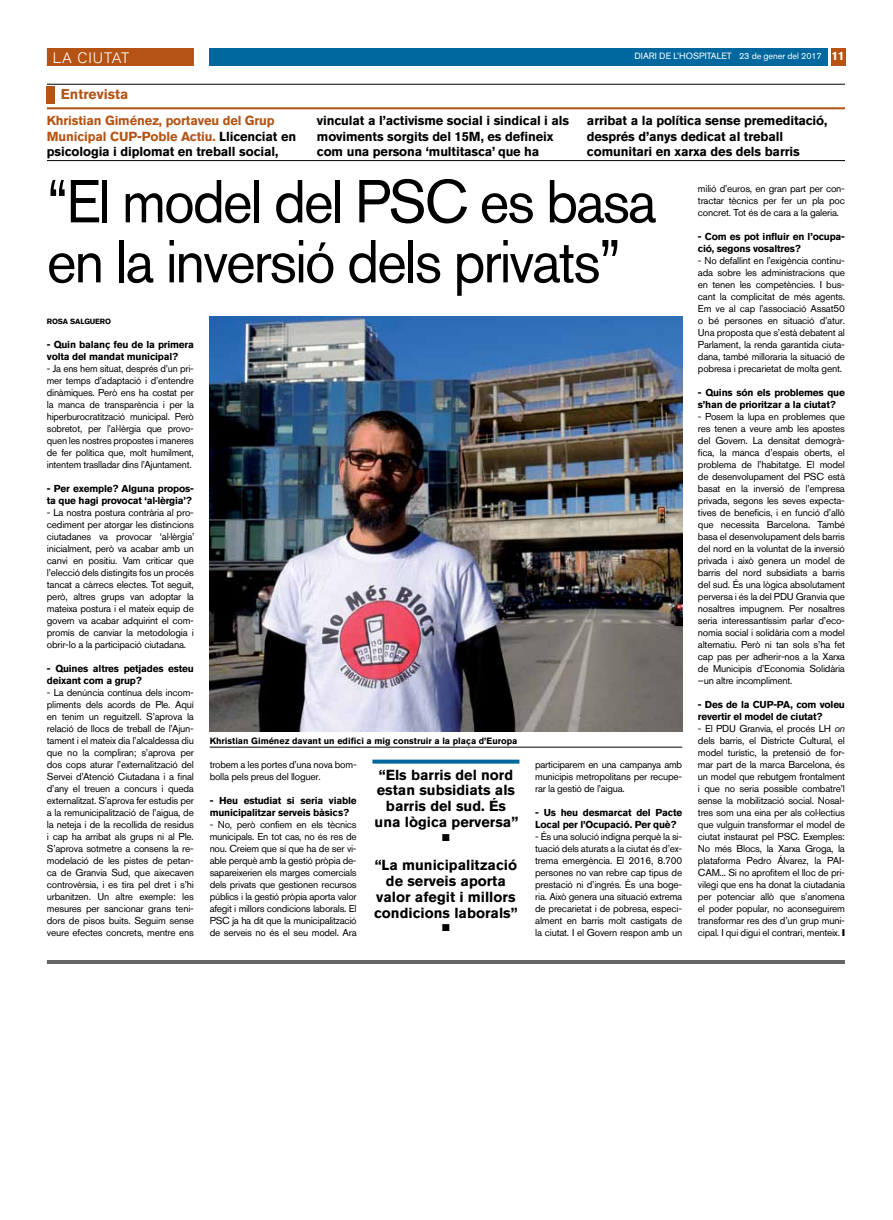
<style>
.page{position:relative;width:893px;height:1220px;background:#fff}
.page>*{position:absolute;margin:0;border:0;box-sizing:border-box;transform-origin:0 0}
.t1{font:60px/60px "Akzidenz Grotesk BQ";letter-spacing:-.035em;color:#000;scale:.95 1}
.t2{font:300 15px "Akzidenz Grotesk BQ";letter-spacing:.06em;color:#fff}
.t3{font:700 14.5px/15.7px "Akzidenz Grotesk BQ";color:#000;text-align:center}
.t4{font:700 14px "Akzidenz Grotesk BQ";color:#b45314}
.t5{font:700 13px/15.5px "Akzidenz Grotesk BQ";letter-spacing:-.01em;color:#000}
.t6{font:700 13px/15.5px "Akzidenz Grotesk BQ";letter-spacing:-.01em;color:#b45314}
.t7{font:10px/12px "Akzidenz Grotesk BQ";letter-spacing:-.02em;color:#000;text-align:justify}
.t8{font:700 10px/12px "Akzidenz Grotesk BQ";letter-spacing:-.02em;color:#000}
.t9{font:10px "Zapf Dingbats ITC";color:#000}
.t10{font:700 9px "Akzidenz Grotesk BQ";color:#000}
.t11{font:9px "Akzidenz Grotesk BQ";color:#fff}
.t12{font:700 7.5px "Akzidenz Grotesk BQ";letter-spacing:-.015em;color:#000}
.s1{font-style:inherit}
.s2{font-weight:700;font-size:12px}
.s3{color:#000}
.s4{font-style:italic}
</style>
<div class="page">
<div style="left:210px;top:48px;width:618px;height:18px;background:#00689e"></div>
<div style="left:831px;top:48px;width:14px;height:18px;background:#b45314"></div>
<div style="left:47px;top:48px;width:147px;height:18px;background:#b45314"></div>
<hr style="left:47px;top:960px;width:798px;height:4px;background:#666">
<img style="left:210px;top:316px;width:472px;height:416px">
<hr style="left:210px;top:747px;width:472px;height:1px;background:#000">
<svg style="left:372px;top:760px;width:147px;height:4px"></svg>
<hr style="left:47px;top:84px;width:798px;height:1px;background:#000">
<div style="left:47px;top:87px;width:8px;height:17px;background:#b45314"></div>
<hr style="left:47px;top:107px;width:798px;height:2px;background:#b45314">
<hr style="left:47px;top:160px;width:798px;height:1px;background:#000">
<h2 class="t2" style="left:53px;top:49px;width:78px">LA CIUTAT</h2>
<p class="t11" style="left:634px;top:51px;width:212px">DIARI DE L’HOSPITALET <span class="s1">23 de gener del 2017</span> <span class="s2">11</span></p>
<h3 class="t4" style="left:61px;top:86px;width:69px">Entrevista</h3>
<h3 class="t6" style="left:47px;top:113px;width:251px">Khristian Giménez, portaveu del Grup<br>Municipal CUP-Poble Actiu. <span class="s3">Llicenciat en psicologia i diplomat en treball social,</span></h3>
<h3 class="t5" style="left:317px;top:113px;width:254px">vinculat a l’activisme social i sindical i als moviments sorgits del 15M, es defineix com una persona ‘multitasca’ que ha</h3>
<h3 class="t5" style="left:587px;top:113px;width:242px">arribat a la política sense premeditació, després d’anys dedicat al treball comunitari en xarxa des dels barris</h3>
<h1 class="t1" style="left:47px;top:171px;width:643px">“El model del PSC es basa en la inversió dels privats”</h1>
<p class="t12" style="left:47px;top:317px;width:66px">Rosa Salguero</p>
<p class="t8" style="left:47px;top:339px;width:148px">- Quin balanç feu de la primera volta del mandat municipal?</p>
<p class="t7" style="left:47px;top:362px;width:149px">- Ja ens hem situat, després d’un pri&shy;mer temps d’adaptació i d’entendre dinàmiques. Però ens ha costat per la manca de transparència i per la hiperburocratització municipal. Però sobretot, per l’al·lèrgia que provo&shy;quen les nostres propostes i maneres de fer política que, molt humilment, intentem traslladar dins l’Ajuntament.</p>
<p class="t8" style="left:47px;top:483px;width:149px">- Per exemple? Alguna propos&shy;ta que hagi provocat ‘al·lèrgia’?</p>
<p class="t7" style="left:47px;top:506px;width:149px">- La nostra postura contrària al pro&shy;cediment per atorgar les distincions ciutadanes va provocar ‘al·lèrgia’ inicialment, però va acabar amb un canvi en positiu. Vam criticar que l’elecció dels distingits fos un procés tancat a càrrecs electes. Tot seguit, però, altres grups van adoptar la mateixa postura i el mateix equip de govern va acabar adquirint el com&shy;promís de canviar la metodologia i obrir-lo a la participació ciutadana.</p>
<p class="t8" style="left:47px;top:663px;width:149px">- Quines altres petjades esteu deixant com a grup?</p>
<p class="t7" style="left:47px;top:686px;width:149px">- La denúncia contínua dels incom&shy;pliments dels acords de Ple. Aquí en tenim un reguitzell. S’aprova la relació de llocs de treball de l’Ajun&shy;tament i el mateix dia l’alcaldessa diu que no la compliran; s’aprova per dos cops aturar l’externalització del Servei d’Atenció Ciutadana i a final d’any el treuen a concurs i queda externalitzat. S’aprova fer estudis per a la remunicipalització de l’aigua, de la neteja i de la recollida de residus i cap ha arribat als grups ni al Ple.<br>S’aprova sotmetre a consens la re&shy;modelació de les pistes de petan&shy;ca de Granvia Sud, que aixecaven controvèrsia, i es tira pel dret i s’hi urbanitzen. Un altre exemple: les mesures per sancionar grans teni&shy;dors de pisos buits. Seguim sense veure efectes concrets, mentre ens</p>
<p class="t10" style="left:210px;top:736px;width:309px">Khristian Giménez davant un edifici a mig construir a la plaça d’Europa</p>
<h3 class="t3" style="left:375px;top:767px;width:145px">“Els barris del nord estan subsidiats als barris del sud. És una lògica perversa”</h3>
<p class="t9" style="left:442px;top:832px;width:9px">■</p>
<h3 class="t3" style="left:374px;top:857px;width:145px">“La municipalització de serveis aporta valor afegit i millors condicions laborals”</h3>
<p class="t9" style="left:442px;top:923px;width:9px">■</p>
<p class="t7" style="left:210px;top:758px;width:149px">trobem a les portes d’una nova bom&shy;bolla pels preus del lloguer.</p>
<p class="t8" style="left:210px;top:795px;width:148px">- Heu estudiat si seria viable municipalitzar serveis bàsics?</p>
<p class="t7" style="left:210px;top:818px;width:149px">- No, però confiem en els tècnics municipals. En tot cas, no és res de nou. Creiem que sí que ha de ser vi&shy;able perquè amb la gestió pròpia de&shy;sapareixerien els marges comercials dels privats que gestionen recursos públics i la gestió pròpia aporta valor afegit i millors condicions laborals. El PSC ja ha dit que la municipalització de serveis no és el seu model. Ara</p>
<p class="t7" style="left:535px;top:758px;width:149px">participarem en una campanya amb municipis metropolitans per recupe&shy;rar la gestió de l’aigua.</p>
<p class="t8" style="left:535px;top:807px;width:149px">- Us heu desmarcat del Pacte<br>Local per l’Ocupació. Per què?</p>
<p class="t7" style="left:535px;top:830px;width:149px">- És una solució indigna perquè la si&shy;tuació dels aturats a la ciutat és d’ex&shy;trema emergència. El 2016, 8.700 persones no van rebre cap tipus de prestació ni d’ingrés. És una boge&shy;ria. Això genera una situació extrema de precarietat i de pobresa, especi&shy;alment en barris molt castigats de la ciutat. I el Govern respon amb un</p>
<p class="t7" style="left:698px;top:182px;width:148px">milió d’euros, en gran part per con&shy;tractar tècnics per fer un pla poc concret. Tot és de cara a la galeria.</p>
<p class="t8" style="left:698px;top:231px;width:148px">- Com es pot influir en l’ocupa&shy;ció, segons vosaltres?</p>
<p class="t7" style="left:698px;top:254px;width:149px">- No defallint en l’exigència continu&shy;ada sobre les administracions que en tenen les competències. I bus&shy;cant la complicitat de més agents.<br>Em ve al cap l’associació Assat50 o bé persones en situació d’atur.<br>Una proposta que s’està debatent al Parlament, la renda garantida ciuta&shy;dana, també milloraria la situació de pobresa i precarietat de molta gent.</p>
<p class="t8" style="left:698px;top:387px;width:148px">- Quins són els problemes que s’han de prioritzar a la ciutat?</p>
<p class="t7" style="left:698px;top:410px;width:149px">- Posem la lupa en problemes que res tenen a veure amb les apostes del Govern. La densitat demogrà&shy;fica, la manca d’espais oberts, el problema de l’habitatge. El model de desenvolupament del PSC està basat en la inversió de l’empresa privada, segons les seves expecta&shy;tives de beneficis, i en funció d’allò que necessita Barcelona. També basa el desenvolupament dels barris del nord en la voluntat de la inversió privada i això genera un model de barris del nord subsidiats a barris del sud. És una lògica absolutament perversa i és la del PDU Granvia que nosaltres impugnem. Per nosaltres seria interessantíssim parlar d’eco&shy;nomia social i solidària com a model alternatiu. Però ni tan sols s’ha fet cap pas per adherir-nos a la Xarxa de Municipis d’Economia Solidària –un altre incompliment.</p>
<p class="t8" style="left:698px;top:699px;width:149px">- Des de la CUP-PA, com voleu revertir el model de ciutat?</p>
<p class="t7" style="left:698px;top:722px;width:149px">- El PDU Granvia, el procés LH <span class="s4">on </span>dels barris, el Districte Cultural, el model turístic, la pretensió de for&shy;mar part de la marca Barcelona, és un model que rebutgem frontalment i que no seria possible combatre’l sense la mobilització social. Nosal&shy;tres som una eina per als col·lectius que vulguin transformar el model de ciutat instaurat pel PSC. Exemples:<br>No més Blocs, la Xarxa Groga, la plataforma Pedro Álvarez, la PAI-CAM... Si no aprofitem el lloc de pri&shy;vilegi que ens ha donat la ciutadania per potenciar allò que s’anomena el poder popular, no aconseguirem transformar res des d’un grup muni&shy;cipal. I qui digui el contrari, menteix.</p>
</div>
